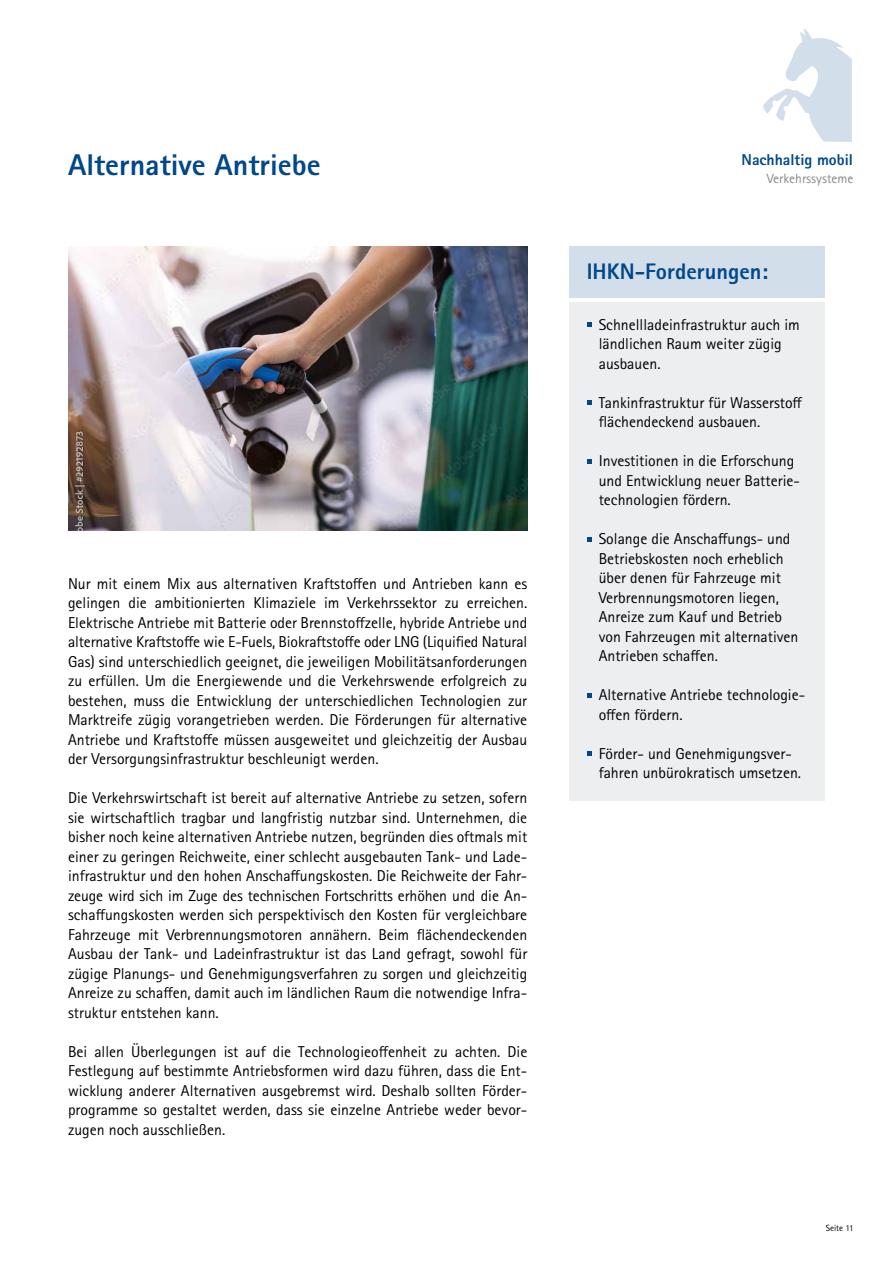
<style>
.page{position:relative;width:893px;height:1263px;background:#fff}
.page>*{position:absolute;margin:0;border:0;box-sizing:border-box;transform-origin:0 0}
.t1{font:800 30px "Rotis Sans Serif Pro";color:#004889}
.t2{font:800 22.5px "Rotis Sans Serif Pro";color:#004889}
.t3{font:15.75px/19.5px "Rotis Sans Serif Pro";color:#000}
.t4{font:800 15.75px "Rotis Sans Serif Pro";color:#004889}
.t5{font:13.5px "Rotis Sans Serif Pro";color:#87898a}
.t6{font:9px "Rotis Sans Serif Pro";color:#000}
</style>
<div class="page">
<svg style="left:763px;top:29px;width:89px;height:113px"></svg>
<div style="left:570px;top:302px;width:255px;height:498px;background:#edeeef"></div>
<svg style="left:587px;top:323px;width:4px;height:4px"></svg>
<svg style="left:587px;top:401px;width:4px;height:4px"></svg>
<svg style="left:587px;top:459px;width:4px;height:5px"></svg>
<svg style="left:587px;top:537px;width:4px;height:5px"></svg>
<svg style="left:587px;top:693px;width:4px;height:5px"></svg>
<svg style="left:587px;top:752px;width:4px;height:4px"></svg>
<div style="left:570px;top:247px;width:255px;height:51px;background:#d3deeb"></div>
<img style="left:68px;top:247px;width:459px;height:284px">
<h1 class="t1" style="left:68px;top:146px;width:254px">Alternative Antriebe</h1>
<p class="t3" style="left:68px;top:574px;width:461px;text-align:justify">Nur mit einem Mix aus alternativen Kraftstoffen und Antrieben kann es gelingen die ambitionierten Klimaziele im Verkehrssektor zu erreichen.<br>Elektrische Antriebe mit Batterie oder Brennstoffzelle, hybride Antriebe und alternative Kraftstoffe wie E-Fuels, Biokraftstoffe oder LNG (Liquified Natural Gas) sind unterschiedlich geeignet, die jeweiligen Mobilitätsanforderungen zu erfüllen. Um die Energiewende und die Verkehrswende erfolgreich zu bestehen, muss die Entwicklung der unterschiedlichen Technologien zur Marktreife zügig vorangetrieben werden. Die Förderungen für alternative Antriebe und Kraftstoffe müssen ausgeweitet und gleichzeitig der Ausbau der Versorgungsinfrastruktur beschleunigt werden.</p>
<p class="t3" style="left:68px;top:788px;width:461px;text-align:justify">Die Verkehrswirtschaft ist bereit auf alternative Antriebe zu setzen, sofern sie wirtschaftlich tragbar und langfristig nutzbar sind. Unternehmen, die bisher noch keine alternativen Antriebe nutzen, begründen dies oftmals mit einer zu geringen Reichweite, einer schlecht ausgebauten Tank- und Lade&shy;infrastruktur und den hohen Anschaffungskosten. Die Reichweite der Fahr&shy;zeuge wird sich im Zuge des technischen Fortschritts erhöhen und die An&shy;schaffungskosten werden sich perspektivisch den Kosten für vergleichbare Fahrzeuge mit Verbrennungsmotoren annähern. Beim flächendeckenden Ausbau der Tank- und Ladeinfrastruktur ist das Land gefragt, sowohl für zügige Planungs- und Genehmigungsverfahren zu sorgen und gleichzeitig Anreize zu schaffen, damit auch im ländlichen Raum die notwendige Infra&shy;struktur entstehen kann.</p>
<p class="t3" style="left:68px;top:1042px;width:461px;text-align:justify">Bei allen Überlegungen ist auf die Technologieoffenheit zu achten. Die Festlegung auf bestimmte Antriebsformen wird dazu führen, dass die Ent&shy;wicklung anderer Alternativen ausgebremst wird. Deshalb sollten Förder&shy;programme so gestaltet werden, dass sie einzelne Antriebe weder bevor&shy;zugen noch ausschließen.</p>
<p class="t4" style="left:741px;top:150px;width:113px">Nachhaltig mobil</p>
<p class="t5" style="left:767px;top:171px;width:88px">Verkehrssysteme</p>
<h2 class="t2" style="left:587px;top:257px;width:183px">IHKN-Forderungen:</h2>
<p class="t3" style="left:599px;top:315px;width:203px">Schnellladeinfrastruktur auch im ländlichen Raum weiter zügig ausbauen.</p>
<p class="t3" style="left:599px;top:393px;width:205px">Tankinfrastruktur für Wasserstoff flächendeckend ausbauen.</p>
<p class="t3" style="left:599px;top:451px;width:203px">Investitionen in die Erforschung und Entwicklung neuer Batterie&shy;technologien fördern.</p>
<p class="t3" style="left:599px;top:529px;width:201px">Solange die Anschaffungs- und<br>Betriebskosten noch erheblich über denen für Fahrzeuge mit<br>Verbrennungsmotoren liegen,<br>Anreize zum Kauf und Betrieb von Fahrzeugen mit alternativen<br>Antrieben schaffen.</p>
<p class="t3" style="left:599px;top:685px;width:208px">Alternative Antriebe technologie&shy;offen fördern.</p>
<p class="t3" style="left:599px;top:744px;width:204px">Förder- und Genehmigungsver&shy;fahren unbürokratisch umsetzen.</p>
<p class="t6" style="left:826px;top:1223px;width:29px">Seite 11</p>
</div>
